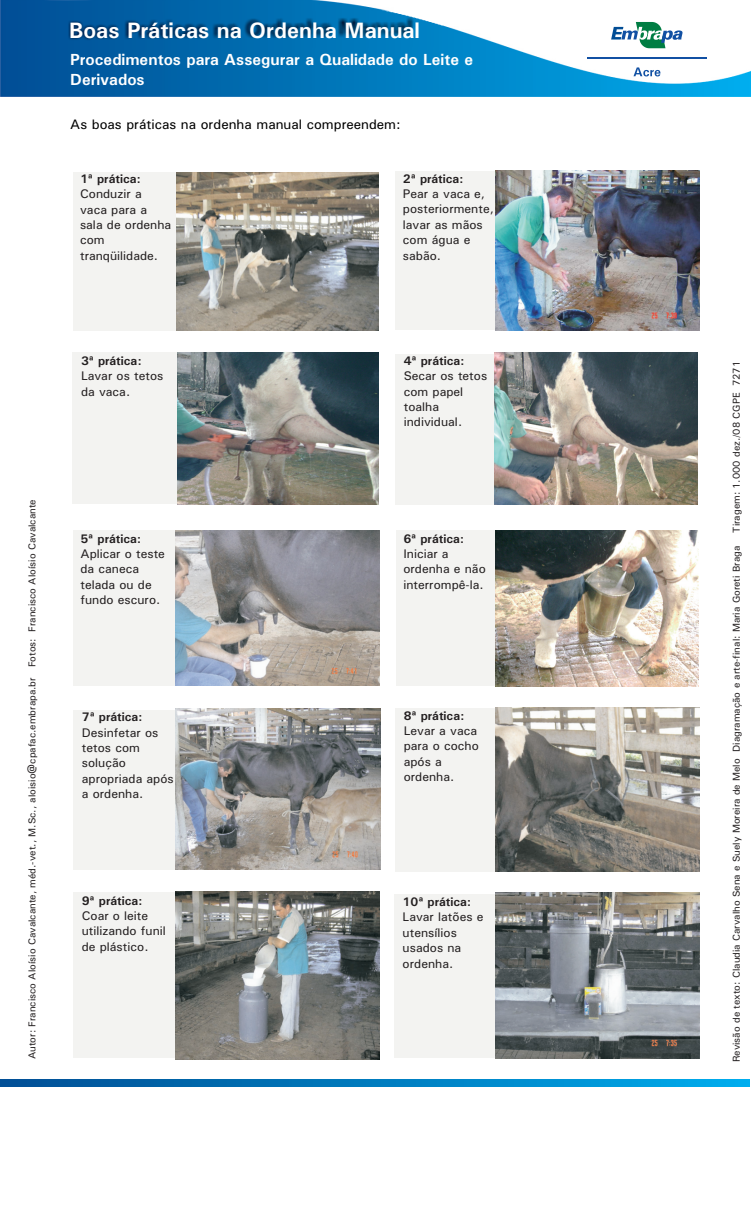
<style>
.page{position:relative;width:751px;height:1230px;background:#fff}
.page>*{position:absolute;margin:0;border:0;box-sizing:border-box;transform-origin:0 0}
.t1{font:500 22.5px "Univers";color:#fff}
.t2{font:500 16.25px/19.8px "Univers";color:#fff}
.t3{font:500 13.75px "Univers";color:#000}
.t4{font:500 12.5px/15.4px "Univers";color:#231f20}
.t5{font:500 12.5px "Univers";color:#231f20}
.t6{font:500 10px "Univers";color:#231f20}
</style>
<div class="page">
<img style="left:72px;top:172px;width:307px;height:333px">
<div style="left:73px;top:172px;width:303px;height:159px;background:#f3f3f1"></div>
<div style="left:72px;top:353px;width:304px;height:151px;background:#f3f3f1"></div>
<img style="left:73px;top:530px;width:308px;height:340px">
<div style="left:74px;top:530px;width:304px;height:156px;background:#f3f3f1"></div>
<div style="left:73px;top:710px;width:304px;height:159px;background:#f3f3f1"></div>
<img style="left:73px;top:891px;width:307px;height:169px">
<div style="left:74px;top:892px;width:301px;height:166px;background:#f3f3f1"></div>
<div style="left:395px;top:171px;width:304px;height:159px;background:#f3f3f1"></div>
<div style="left:395px;top:354px;width:301px;height:151px;background:#f3f3f1"></div>
<div style="left:396px;top:530px;width:302px;height:156px;background:#f3f3f1"></div>
<div style="left:395px;top:708px;width:303px;height:163px;background:#f3f3f1"></div>
<div style="left:394px;top:895px;width:304px;height:163px;background:#f3f3f1"></div>
<svg style="left:0;top:1080px;width:748px;height:6px;background:#007cbf"></svg>
<img style="left:0;top:0;width:750px;height:97px">
<svg style="left:610px;top:22px;width:72px;height:26px"></svg>
<hr style="left:586px;top:57px;width:120px;height:2px;background:#1150a3">
<svg style="left:633px;top:67px;width:27px;height:9px"></svg>
<img style="left:67px;top:10px;width:375px;height:40px">
<img style="left:495px;top:170px;width:204px;height:161px">
<img style="left:176px;top:172px;width:202px;height:159px">
<img style="left:176px;top:530px;width:203px;height:156px">
<img style="left:175px;top:709px;width:205px;height:160px">
<img style="left:495px;top:708px;width:203px;height:163px">
<img style="left:175px;top:892px;width:204px;height:167px">
<img style="left:495px;top:893px;width:203px;height:166px">
<img style="left:177px;top:353px;width:201px;height:151px">
<img style="left:494px;top:353px;width:202px;height:152px">
<img style="left:495px;top:530px;width:203px;height:156px">
<h1 class="t1" style="left:69px;top:23px;width:352px">Boas Práticas na Ordenha Manual</h1>
<h2 class="t2" style="left:70px;top:51px;width:404px">Procedimentos para Assegurar a Qualidade do Leite e<br>Derivados</h2>
<p class="t3" style="left:70px;top:120px;width:332px">As boas práticas na ordenha manual compreendem:</p>
<p class="t5" style="left:80px;top:174px;width:62px">1ª prática:</p>
<p class="t4" style="left:80px;top:187px;width:93px">Conduzir a vaca para a sala de ordenha com tranqüilidade.</p>
<p class="t5" style="left:402px;top:174px;width:62px">2ª prática:</p>
<p class="t4" style="left:402px;top:187px;width:92px">Pear a vaca e, posteriormente, lavar as mãos com água e sabão.</p>
<p class="t6" style="left:29px;top:1059px;width:562px;rotate:-90deg">Autor: Francisco Aloísio Cavalcante, méd.-vet., M.Sc., aloisio@cpafac.embrapa.br Fotos: Francisco Aloísio Cavalcante</p>
<p class="t5" style="left:81px;top:357px;width:62px">3ª prática:</p>
<p class="t4" style="left:81px;top:369px;width:84px">Lavar os tetos da vaca.</p>
<p class="t5" style="left:80px;top:534px;width:62px">5ª prática:</p>
<p class="t4" style="left:80px;top:547px;width:86px">Aplicar o teste da caneca telada ou de fundo escuro.</p>
<p class="t5" style="left:82px;top:713px;width:62px">7ª prática:</p>
<p class="t4" style="left:82px;top:726px;width:93px">Desinfetar os tetos com solução apropriada após a ordenha.</p>
<p class="t5" style="left:82px;top:896px;width:62px">9ª prática:</p>
<p class="t4" style="left:82px;top:909px;width:85px">Coar o leite utilizando funil de plástico.</p>
<p class="t5" style="left:403px;top:357px;width:62px">4ª prática:</p>
<p class="t4" style="left:403px;top:369px;width:85px">Secar os tetos com papel toalha individual.</p>
<p class="t5" style="left:403px;top:534px;width:62px">6ª prática:</p>
<p class="t4" style="left:403px;top:547px;width:84px">Iniciar a ordenha e não interrompê-la.</p>
<p class="t5" style="left:403px;top:711px;width:62px">8ª prática:</p>
<p class="t4" style="left:403px;top:724px;width:77px">Levar a vaca para o cocho após a ordenha.</p>
<p class="t5" style="left:402px;top:898px;width:70px">10ª prática:</p>
<p class="t4" style="left:402px;top:911px;width:82px">Lavar latões e utensílios usados na ordenha.</p>
<p class="t6" style="left:732px;top:533px;width:173px;rotate:-90deg">Tiragem: 1.000 dez./08 CGPE 7271</p>
<p class="t6" style="left:732px;top:752px;width:207px;rotate:-90deg">Diagramação e arte-final: Maria Goreti Braga</p>
<p class="t6" style="left:732px;top:1062px;width:305px;rotate:-90deg">Revisão de texto: Claudia Carvalho Sena e Suely Moreira de Melo</p>
</div>
